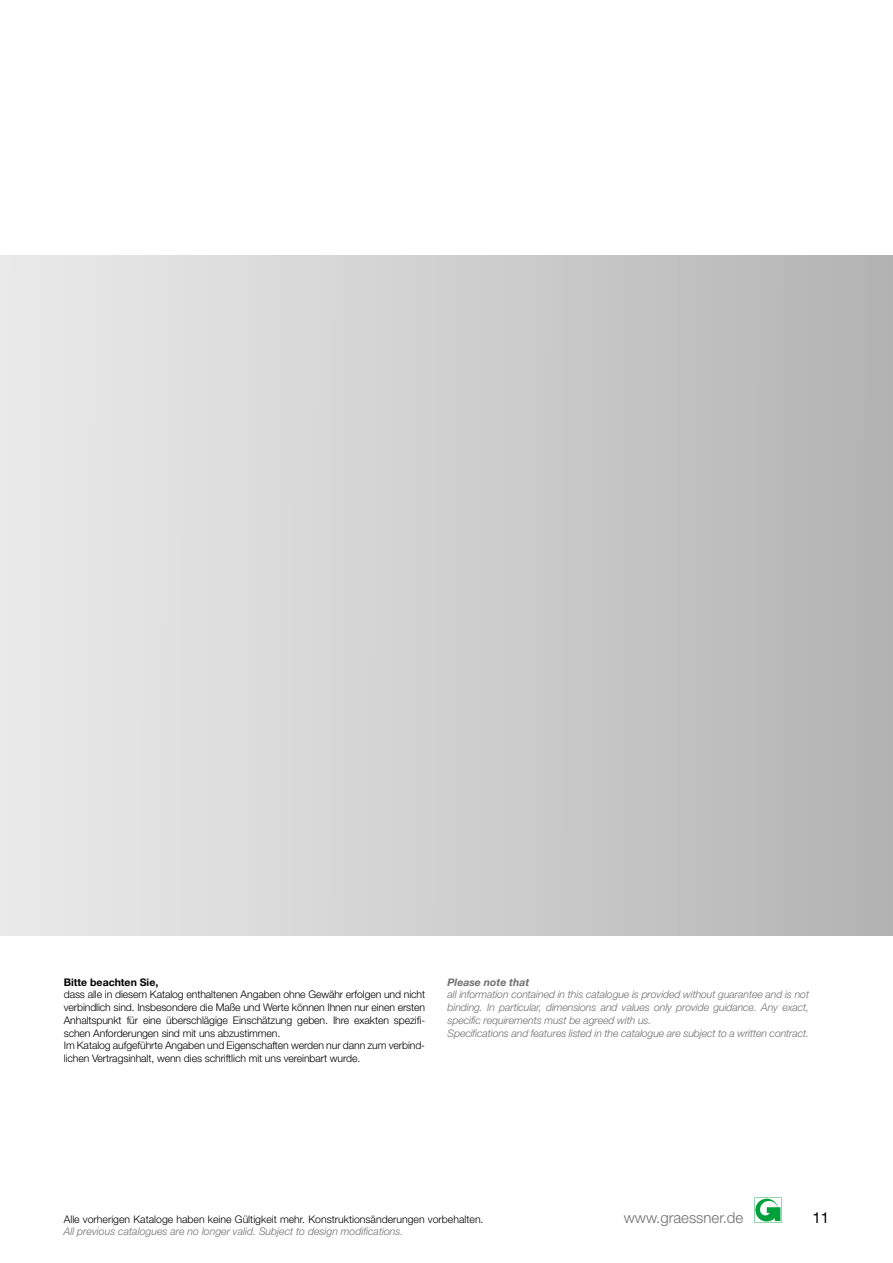
<style>
.page{position:relative;width:893px;height:1263px;background:#fff}
.page>*{position:absolute;margin:0;border:0;box-sizing:border-box;transform-origin:0 0}
.t1{font:300 15px "Helvetica Neue LT Pro";color:#706f6f}
.t2{font:15px "Helvetica Neue LT Pro";color:#000}
.t3{font:300 10.5px/12.8px "Helvetica Neue LT Pro";letter-spacing:-.01em;color:#000}
.t4{font:italic 300 10.5px/12.8px "Helvetica Neue LT Pro";letter-spacing:-.01em;color:#706f6f}
.t5{font:700 10.5px "Helvetica Neue LT Pro";color:#000}
.t6{font:italic 700 10.5px "Helvetica Neue LT Pro";color:#706f6f}
</style>
<div class="page">
<svg style="left:754px;top:1197px;width:28px;height:25px"></svg>
<div style="left:0;top:255px;width:893px;height:680px;background:linear-gradient(to right,#ececec,#b4b3b3)"></div>
<p class="t5" style="left:64px;top:975px;width:96px">Bitte beachten Sie,</p>
<p class="t3" style="left:64px;top:988px;width:363px">dass alle in diesem Katalog enthaltenen Angaben ohne Gewähr erfolgen und nicht verbindlich sind. Insbesondere die Maße und Werte können Ihnen nur einen ersten Anhaltspunkt für eine überschlägige Einschätzung geben. Ihre exakten spezifi&shy;schen Anforderungen sind mit uns abzustimmen.<br>Im Katalog aufgeführte Angaben und Eigenschaften werden nur dann zum verbind&shy;lichen Vertragsinhalt, wenn dies schriftlich mit uns vereinbart wurde.</p>
<p class="t6" style="left:448px;top:975px;width:83px">Please note that</p>
<p class="t4" style="left:448px;top:988px;width:363px">all information contained in this catalogue is provided without guarantee and is not binding. In particular, dimensions and values only provide guidance. Any exact, specific requirements must be agreed with us.<br>Specifications and features listed in the catalogue are subject to a written contract.</p>
<p class="t3" style="left:64px;top:1212px;width:421px">Alle vorherigen Kataloge haben keine Gültigkeit mehr. Konstruktionsänderungen vorbehalten.</p>
<h1 class="t1" style="left:624px;top:1208px;width:121px">www.graessner.de</h1>
<h1 class="t2" style="left:812px;top:1208px;width:18px">11</h1>
<p class="t4" style="left:64px;top:1225px;width:341px">All previous catalogues are no longer valid. Subject to design modifications.</p>
</div>
